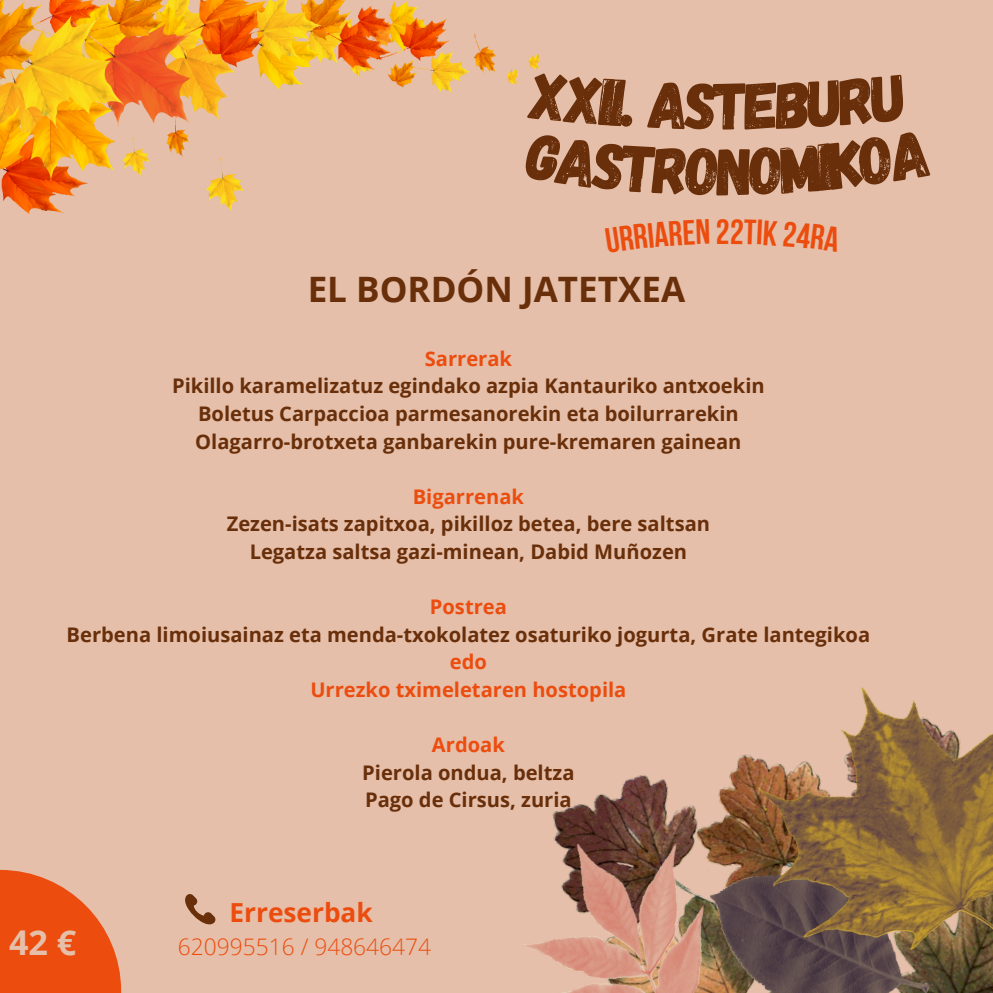
<style>
.page{position:relative;width:993px;height:993px;background:#fff}
.page>*{position:absolute;margin:0;border:0;box-sizing:border-box;transform-origin:0 0}
.t1{font:66.5px "Gagalin";color:#692f0b}
.t2{font:700 35px "Open Sans";color:#692f0b}
.t3{font:700 35px "Bebas Neue";color:#ec4d0f}
.t4{font:700 34.12px "Open Sans";color:#e5bfa9}
.t5{font:700 26.25px "Open Sans";color:#ec4d0f}
.t6{font:300 22.75px "Open Sans";color:#ec4d0f}
.t7{font:700 20.12px "Open Sans";color:#692f0b}
.t8{font:700 20.12px "Open Sans";color:#ec4d0f}
</style>
<div class="page">
<div style="left:0;top:0;width:992px;height:992px;background:#e5bfa9"></div>
<img style="left:0;top:0;width:539px;height:213px">
<img style="left:594px;top:775px;width:74px;height:26px">
<img style="left:524px;top:801px;width:188px;height:191px">
<img style="left:712px;top:687px;width:280px;height:305px">
<svg style="left:0;top:869px;width:121px;height:123px"></svg>
<svg style="left:185px;top:894px;width:31px;height:31px"></svg>
<svg style="left:523px;top:71px;width:16px;height:124px"></svg>
<p class="t1" style="left:713px;top:63px;width:37px">T</p>
<p class="t2" style="left:307px;top:264px;width:379px">EL BORDÓN JATETXEA</p>
<p class="t3" style="left:715px;top:217px;width:15px">2</p>
<p class="t8" style="left:424px;top:344px;width:89px">Sarrerak</p>
<p class="t7" style="left:172px;top:372px;width:594px">Pikillo karamelizatuz egindako azpia Kantauriko antxoekin</p>
<p class="t7" style="left:198px;top:399px;width:542px">Boletus Carpaccioa parmesanorekin eta boilurrarekin</p>
<p class="t7" style="left:195px;top:427px;width:547px">Olagarro-brotxeta ganbarekin pure-kremaren gainean</p>
<p class="t8" style="left:412px;top:482px;width:113px">Bigarrenak</p>
<p class="t7" style="left:227px;top:509px;width:485px">Zezen-isats zapitxoa, pikilloz betea, bere saltsan</p>
<p class="t7" style="left:249px;top:537px;width:439px">Legatza saltsa gazi-minean, Dabid Muñozen</p>
<p class="t8" style="left:430px;top:592px;width:78px">Postrea</p>
<p class="t7" style="left:67px;top:620px;width:804px">Berbena limoiusainaz eta menda-txokolatez osaturiko jogurta, Grate lantegikoa</p>
<p class="t8" style="left:450px;top:647px;width:39px">edo</p>
<p class="t8" style="left:310px;top:675px;width:317px">Urrezko tximeletaren hostopila</p>
<p class="t8" style="left:432px;top:730px;width:74px">Ardoak</p>
<p class="t7" style="left:362px;top:757px;width:214px">Pierola ondua, beltza</p>
<p class="t7" style="left:365px;top:785px;width:208px">Pago de Cirsus, zuria</p>
<p class="t4" style="left:9px;top:918px;width:69px">42 €</p>
<p class="t5" style="left:229px;top:893px;width:145px">Erreserbak</p>
<p class="t6" style="left:178px;top:930px;width:255px">620995516 / 948646474</p>
</div>
